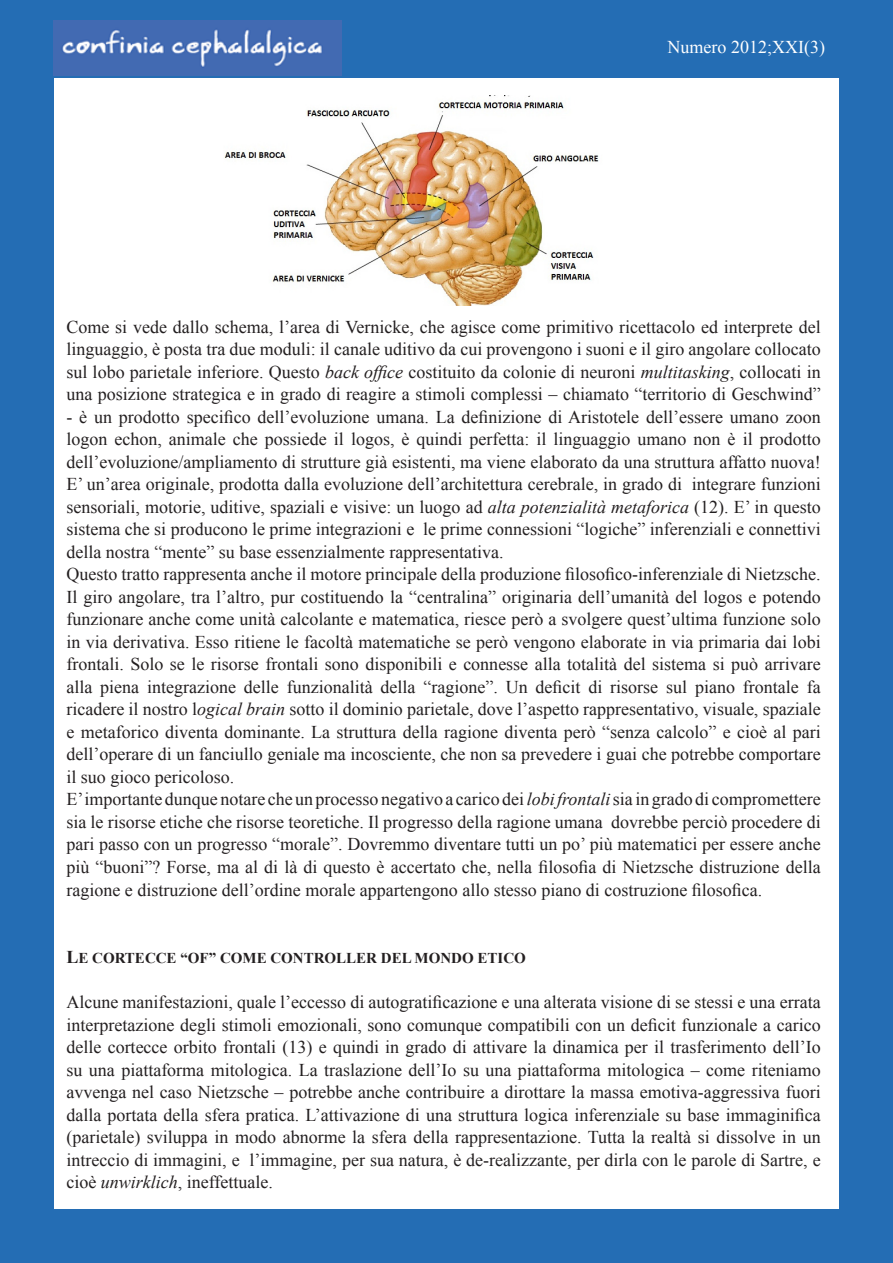
<style>
.page{position:relative;width:893px;height:1263px;background:#246db4}
.page>*{position:absolute;margin:0;border:0;box-sizing:border-box;transform-origin:0 0}
.t1{font:18px/22.5px "Times New Roman";color:#231f20;text-align:justify}
.t2{font:18px "Times New Roman";color:#fff}
.t3{font:700 15px "Times New Roman";color:#231f20}
.s1{font-style:italic}
.s2{font-size:18px}
</style>
<div class="page">
<img style="left:54px;top:20px;width:288px;height:55px">
<div style="left:54px;top:79px;width:785px;height:1130px;background:#fff"></div>
<img style="left:224px;top:95px;width:375px;height:210px">
<p class="t2" style="left:668px;top:35px;width:159px">Numero 2012;XXI(3)</p>
<p class="t1" style="left:66px;top:315px;width:756px">Come si vede dallo schema, l’area di Vernicke, che agisce come primitivo ricettacolo ed interprete del linguaggio, è posta tra due moduli: il canale uditivo da cui provengono i suoni e il giro angolare collocato sul lobo parietale inferiore. Questo <span class="s1">back office</span> costituito da colonie di neuroni <span class="s1">multitasking</span>, collocati in una posizione strategica e in grado di reagire a stimoli complessi – chiamato “territorio di Geschwind”</p>
<p class="t1" style="left:66px;top:405px;width:756px;text-align:left">- è un prodotto specifico dell’evoluzione umana. La definizione di Aristotele dell’essere umano zoon logon echon, animale che possiede il logos, è quindi perfetta: il linguaggio umano non è il prodotto dell’evoluzione/ampliamento di strutture già esistenti, ma viene elaborato da una struttura affatto nuova!<br>E’ un’area originale, prodotta dalla evoluzione dell’architettura cerebrale, in grado di integrare funzioni sensoriali, motorie, uditive, spaziali e visive: un luogo ad <span class="s1">alta potenzialità metaforica</span> (12). E’ in questo sistema che si producono le prime integrazioni e le prime connessioni “logiche” inferenziali e connettivi della nostra “mente” su base essenzialmente rappresentativa.<br>Questo tratto rappresenta anche il motore principale della produzione filosofico-inferenziale di Nietzsche.<br>Il giro angolare, tra l’altro, pur costituendo la “centralina” originaria dell’umanità del logos e potendo funzionare anche come unità calcolante e matematica, riesce però a svolgere quest’ultima funzione solo in via derivativa. Esso ritiene le facoltà matematiche se però vengono elaborate in via primaria dai lobi frontali. Solo se le risorse frontali sono disponibili e connesse alla totalità del sistema si può arrivare alla piena integrazione delle funzionalità della “ragione”. Un deficit di risorse sul piano frontale fa ricadere il nostro l<span class="s1">ogical brain</span> sotto il dominio parietale, dove l’aspetto rappresentativo, visuale, spaziale e metaforico diventa dominante. La struttura della ragione diventa però “senza calcolo” e cioè al pari dell’operare di un fanciullo geniale ma incosciente, che non sa prevedere i guai che potrebbe comportare il suo gioco pericoloso.<br>E’ importante dunque notare che un processo negativo a carico dei <span class="s1">lobi frontali</span> sia in grado di compromettere sia le risorse etiche che risorse teoretiche. Il progresso della ragione umana dovrebbe perciò procedere di pari passo con un progresso “morale”. Dovremmo diventare tutti un po’ più matematici per essere anche più “buoni”? Forse, ma al di là di questo è accertato che, nella filosofia di Nietzsche distruzione della ragione e distruzione dell’ordine morale appartengono allo stesso piano di costruzione filosofica.</p>
<p class="t3" style="left:66px;top:947px;width:461px"><span class="s2">L</span>E CORTECCE “OF” COME CONTROLLER DEL MONDO ETICO</p>
<p class="t1" style="left:66px;top:990px;width:756px">Alcune manifestazioni, quale l’eccesso di autogratificazione e una alterata visione di se stessi e una errata interpretazione degli stimoli emozionali, sono comunque compatibili con un deficit funzionale a carico delle cortecce orbito frontali (13) e quindi in grado di attivare la dinamica per il trasferimento dell’Io su una piattaforma mitologica. La traslazione dell’Io su una piattaforma mitologica – come riteniamo avvenga nel caso Nietzsche – potrebbe anche contribuire a dirottare la massa emotiva-aggressiva fuori dalla portata della sfera pratica. L’attivazione di una struttura logica inferenziale su base immaginifica (parietale) sviluppa in modo abnorme la sfera della rappresentazione. Tutta la realtà si dissolve in un intreccio di immagini, e l’immagine, per sua natura, è de-realizzante, per dirla con le parole di Sartre, e cioè <span class="s1">unwirklich</span>, ineffettuale.</p>
</div>
